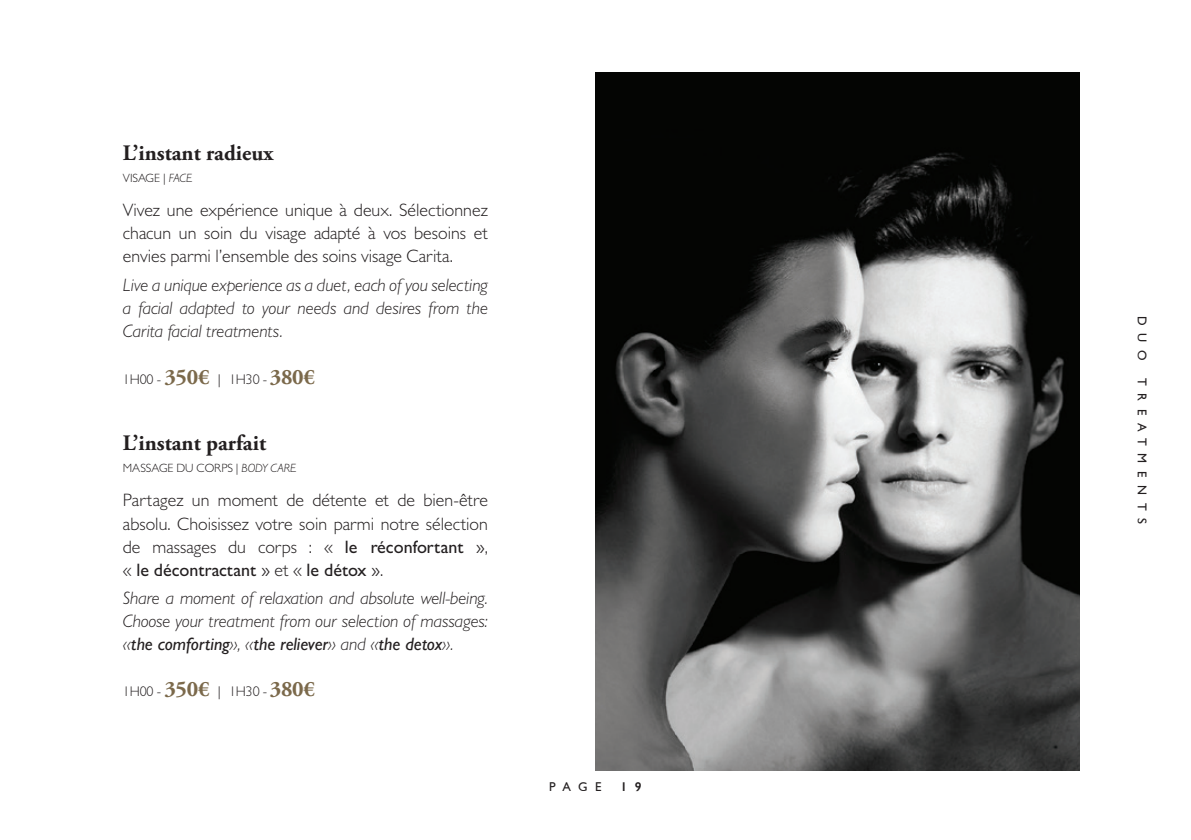
<style>
.page{position:relative;width:1191px;height:840px;background:#fff}
.page>*{position:absolute;margin:0;border:0;box-sizing:border-box;transform-origin:0 0}
.t1{font:700 22px "Adobe Garamond Pro";color:#231f20}
.t2{font:300 18px/23px "Gill Sans MT Pro";color:#231f20;text-align:justify}
.t3{font:italic 300 18px/23px "Gill Sans MT Pro";color:#231f20;text-align:justify}
.t4{font:300 14px "Gill Sans MT Pro";letter-spacing:-.01em;color:#231f20}
.t5{font:12.8px "Gill Sans";letter-spacing:.6em;color:#231f20}
.t6{font:600 12.8px "Gill Sans";color:#231f20}
.t7{font:300 12px "Gill Sans MT Pro";color:#231f20}
.s1{font-style:italic}
.s2{font-family:"Adobe Garamond Pro";font-weight:700;font-size:22px;color:#7b694b}
.s3{font-weight:500}
.s4{font-weight:400}
</style>
<div class="page">
<img style="left:595px;top:72px;width:484px;height:698px">
<p class="t1" style="left:123px;top:140px;width:152px">L’instant radieux</p>
<p class="t7" style="left:123px;top:170px;width:71px">VISAGE | <span class="s1">FACE</span></p>
<p class="t2" style="left:123px;top:198px;width:366px">Vivez une expérience unique à deux. Sélectionnez chacun un soin du visage adapté à vos besoins et envies parmi l’ensemble des soins visage Carita.</p>
<p class="t3" style="left:123px;top:273px;width:366px">Live a unique experience as a duet, each of you selecting a facial adapted to your needs and desires from the Carita facial treatments.</p>
<p class="t4" style="left:123px;top:370px;width:193px">1H00 - <span class="s2">350€</span> | 1H30 - <span class="s2">380€</span></p>
<p class="t1" style="left:123px;top:430px;width:145px">L’instant parfait</p>
<p class="t7" style="left:123px;top:460px;width:175px">MASSAGE DU CORPS | <span class="s1">BODY CARE</span></p>
<p class="t2" style="left:123px;top:488px;width:366px">Partagez un moment de détente et de bien‑être absolu. Choisissez votre soin parmi notre sélection de massages du corps : « <span class="s3">le réconfortant</span> <span class="s4">»</span>, « <span class="s3">le décontractant</span> <span class="s4">»</span> et « <span class="s3">le détox</span> <span class="s4">»</span>.</p>
<p class="t3" style="left:123px;top:586px;width:366px">Share a moment of relaxation and absolute well-being.<br>Choose your treatment from our selection of massages: «<span class="s3">the comforting</span>», «<span class="s3">the reliever</span>» and «<span class="s3">the detox</span>».</p>
<p class="t4" style="left:123px;top:682px;width:193px">1H00 - <span class="s2">350€</span> | 1H30 - <span class="s2">380€</span></p>
<p class="t5" style="left:549px;top:778px;width:54px">PAGE</p>
<p class="t6" style="left:620px;top:778px;width:23px">1 9</p>
<p class="t5" style="left:1149px;top:316px;width:46px;rotate:90deg">DUO</p>
<p class="t5" style="left:1149px;top:378px;width:147px;rotate:90deg">TREATMENTS</p>
</div>
